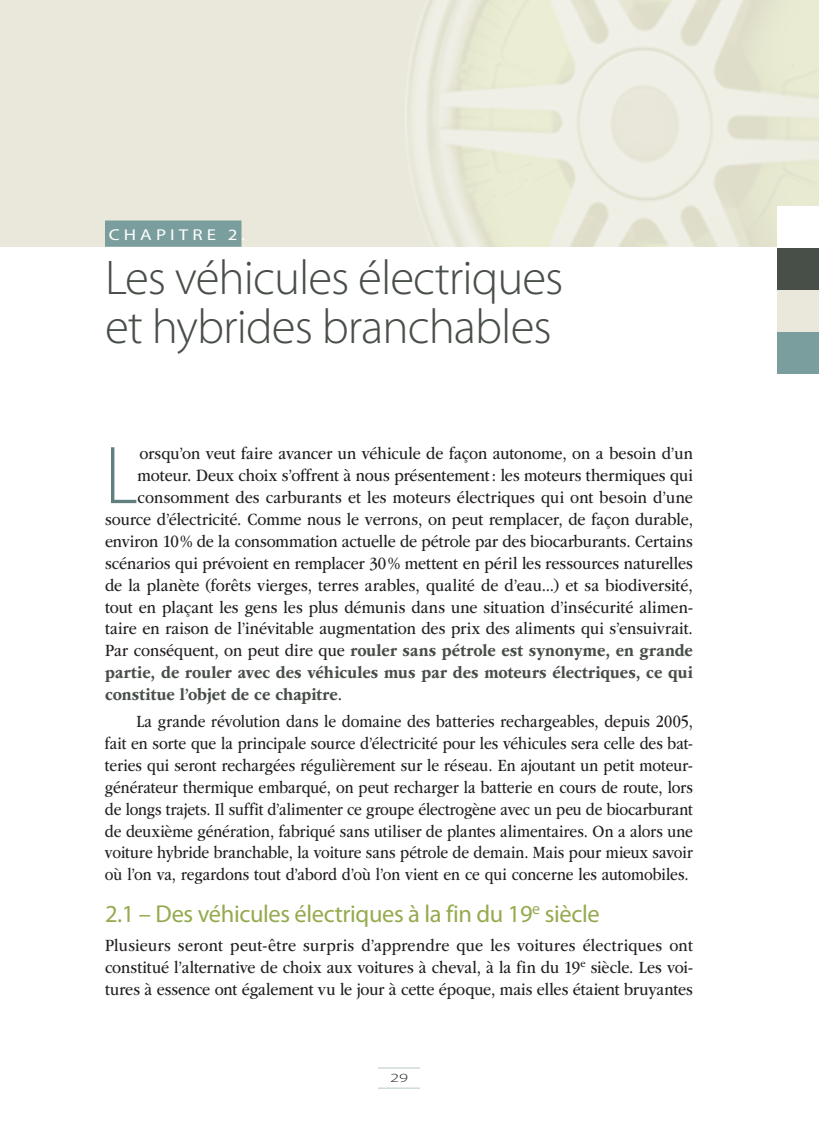
<style>
.page{position:relative;width:819px;height:1134px;background:#fff}
.page>*{position:absolute;margin:0;border:0;box-sizing:border-box;transform-origin:0 0}
.t1{font:300 82.77px "Myriad Pro";color:#617f7e;scale:.88 1}
.t2{font:300 49px/49px "Myriad Pro";letter-spacing:-.02em;color:#484e48}
.t3{font:24.5px "Myriad Pro";letter-spacing:-.015em;color:#95aa4f}
.t4{font:17.85px/21.9px "ITC Garamond Std";color:#231f20;text-align:justify;scale:.88 1}
.t5{font:17.85px/21.9px "ITC Garamond Std";color:#231f20;text-align:justify;scale:.85 1}
.t6{font:700 17.85px "ITC Garamond Std";letter-spacing:.005em;color:#484e48;scale:.88 1}
.t7{font:15.75px "Myriad Pro";letter-spacing:.22em;color:#fff;scale:1.2 1}
.t8{font:12.42px "Myriad Pro Light SC850";color:#231f20;scale:1.47 1}
.s1{font-weight:400;color:#231f20}
</style>
<div class="page">
<div style="left:0;top:0;width:819px;height:247px;background:#e9e8db"></div>
<img style="left:405px;top:0;width:414px;height:247px">
<div style="left:777px;top:206px;width:42px;height:42px;background:#fff"></div>
<div style="left:777px;top:248px;width:42px;height:42px;background:#484e48"></div>
<div style="left:777px;top:290px;width:42px;height:42px;background:#e9e8db"></div>
<div style="left:777px;top:332px;width:42px;height:42px;background:#7a9e9d"></div>
<hr style="left:378px;top:1068px;width:42px;height:1px;background:#b8c7c7">
<hr style="left:378px;top:1088px;width:42px;height:1px;background:#b8c7c7">
<div style="left:105px;top:220px;width:137px;height:27px;background:#7a9e9d"></div>
<p class="t7" style="left:109px;top:225px;width:115px">Chapitre 2.</p>
<h2 class="t2" style="left:105px;top:253px;width:460px">Les véhicules électriques et hybrides branchables</h2>
<h1 class="t1" style="left:105px;top:426px;width:39px">L</h1>
<p class="t4" style="left:140px;top:443px;width:630px">orsqu’on veut faire avancer un véhicule de façon autonome, on a besoin d’un</p>
<p class="t4" style="left:138px;top:465px;width:633px">moteur. Deux choix s’offrent à nous présentement: les moteurs thermiques qui</p>
<p class="t4" style="left:138px;top:487px;width:633px">consomment des carburants et les moteurs électriques qui ont besoin d’une</p>
<p class="t4" style="left:105px;top:509px;width:670px">source d’électricité. Comme nous le verrons, on peut remplacer, de façon durable,</p>
<p class="t4" style="left:105px;top:531px;width:670px">environ 10% de la consommation actuelle de pétrole par des biocarburants. Certains</p>
<p class="t4" style="left:105px;top:552px;width:670px">scénarios qui prévoient en remplacer 30% mettent en péril les ressources naturelles</p>
<p class="t4" style="left:105px;top:574px;width:670px">de la planète (forêts vierges, terres arables, qualité de d’eau...) et sa biodiversité,</p>
<p class="t4" style="left:105px;top:596px;width:670px">tout en plaçant les gens les plus démunis dans une situation d’insécurité alimen-</p>
<p class="t4" style="left:105px;top:618px;width:670px">taire en raison de l’inévitable augmentation des prix des aliments qui s’ensuivrait.</p>
<p class="t6" style="left:105px;top:641px;width:670px"><span class="s1">Par conséquent, on peut dire que</span> rouler sans pétrole est synonyme, en grande</p>
<p class="t6" style="left:105px;top:663px;width:670px">partie, de rouler avec des véhicules mus par des moteurs électriques, ce qui</p>
<p class="t6" style="left:105px;top:684px;width:271px">constitue l’objet de ce chapitre<span class="s1">.</span></p>
<p class="t5" style="left:105px;top:711px;width:693px;text-indent:32px">La grande révolution dans le domaine des batteries rechargeables, depuis 2005, fait en sorte que la principale source d’électricité pour les véhicules sera celle des bat&shy;teries qui seront rechargées régulièrement sur le réseau. En ajoutant un petit moteur&shy;générateur thermique embarqué, on peut recharger la batterie en cours de route, lors de longs trajets. Il suffit d’alimenter ce groupe électrogène avec un peu de biocarburant de deuxième génération, fabriqué sans utiliser de plantes alimentaires. On a alors une voiture hybride branchable, la voiture sans pétrole de demain. Mais pour mieux savoir où l’on va, regardons tout d’abord d’où l’on vient en ce qui concerne les automobiles.</p>
<h3 class="t3" style="left:105px;top:899px;width:496px">2.1 – Des véhicules électriques à la fin du 19<sup>e</sup> siècle</h3>
<p class="t4" style="left:105px;top:935px;width:670px">Plusieurs seront peut-être surpris d’apprendre que les voitures électriques ont constitué l’alternative de choix aux voitures à cheval, à la fin du 19<sup>e</sup> siècle. Les voi&shy;tures à essence ont également vu le jour à cette époque, mais elles étaient bruyantes</p>
<p class="t8" style="left:390px;top:1071px;width:14px">29</p>
</div>
